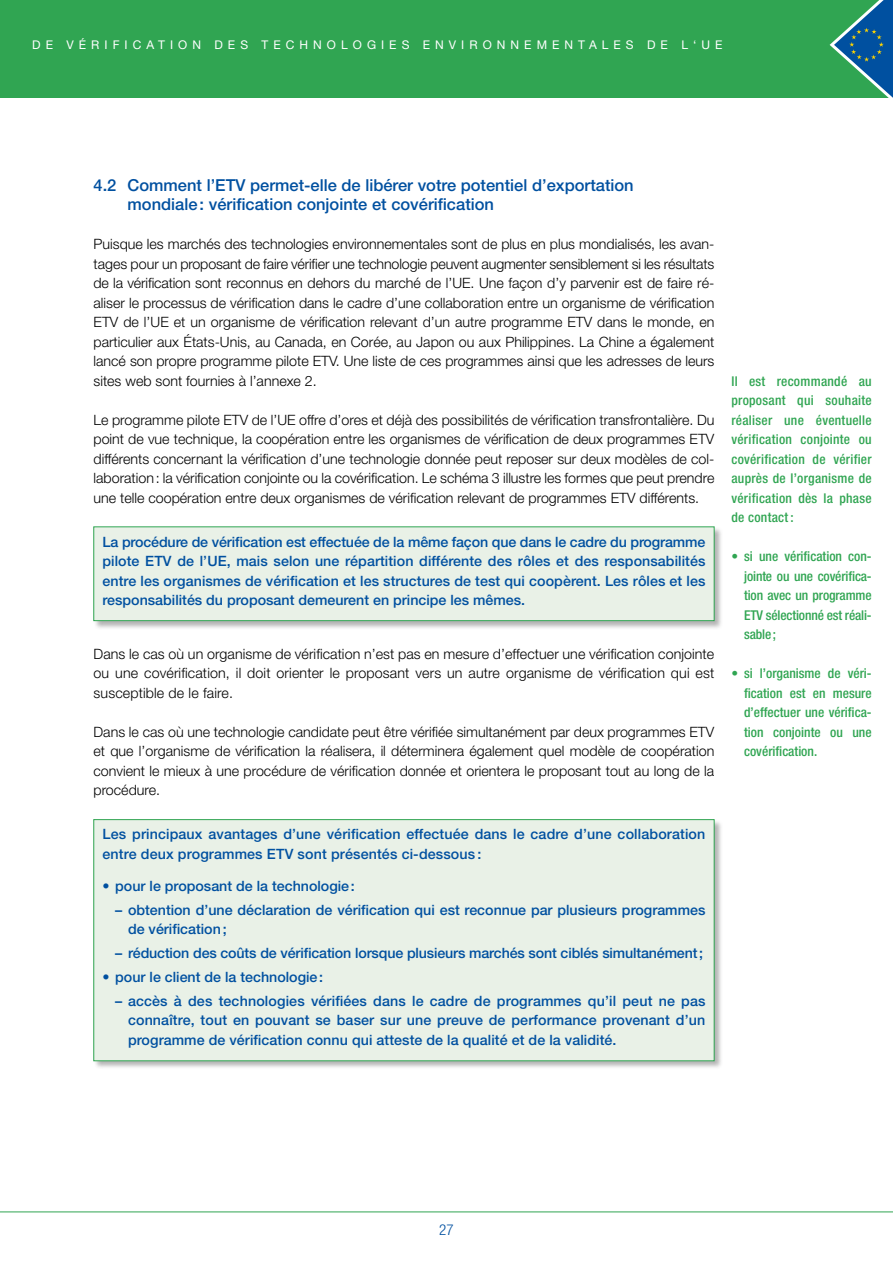
<style>
.page{position:relative;width:893px;height:1263px;background:#fff}
.page>*{position:absolute;margin:0;border:0;box-sizing:border-box;transform-origin:0 0}
.t1{font:500 16.5px/19.5px "Helvetica Neue";color:#0050a0}
.t2{font:300 condensed 15px "Helvetica Neue";color:#0050a0}
.t3{font:300 14.25px/19.5px "Helvetica Neue";color:#000;text-align:justify}
.t4{font:500 14.25px/19.5px "Helvetica Neue";color:#0050a0;text-align:justify}
.t5{font:500 condensed 13.5px/19.5px "Helvetica Neue";color:#30a552;text-align:justify}
.t6{font:12px "Helvetica Neue";letter-spacing:.42em;color:#fff}
</style>
<div class="page">
<div style="left:0;top:0;width:893px;height:98px;background:#30a552"></div>
<svg style="left:830px;top:0;width:63px;height:98px"></svg>
<hr style="left:0;top:1212px;width:893px;height:1px;background:#30a552">
<div style="left:93px;top:526px;width:630px;height:104px;background:#000;opacity:.3"></div>
<div style="left:94px;top:527px;width:620px;height:94px;background:#e9f1e7"></div>
<div style="left:94px;top:527px;width:620px;height:94px;border:1px solid #30a552"></div>
<div style="left:93px;top:819px;width:630px;height:250px;background:#000;opacity:.3"></div>
<div style="left:94px;top:820px;width:620px;height:241px;background:#e9f1e7"></div>
<div style="left:94px;top:819px;width:620px;height:242px;border:1px solid #30a552"></div>
<p class="t6" style="left:32px;top:37px;width:681px">DE VÉRIFICATION DES TECHNOLOG IES ENVIRONNEMENTALES DE L‘UE</p>
<p class="t1" style="left:128px;top:175px;width:508px;text-indent:-34px">4.2 Comment l’ETV permet-elle de libérer votre potentiel d’exportation mondiale: vérification conjointe et covérification</p>
<p class="t3" style="left:94px;top:234px;width:622px">Puisque les marchés des technologies environnementales sont de plus en plus mondialisés, les avan&shy;tages pour un proposant de faire vérifier une technologie peuvent augmenter sensiblement si les résultats de la vérification sont reconnus en dehors du marché de l’UE. Une façon d’y parvenir est de faire ré&shy;aliser le processus de vérification dans le cadre d’une collaboration entre un organisme de vérification ETV de l’UE et un organisme de vérification relevant d’un autre programme ETV dans le monde, en particulier aux États-Unis, au Canada, en Corée, au Japon ou aux Philippines. La Chine a également lancé son propre programme pilote ETV. Une liste de ces programmes ainsi que les adresses de leurs sites web sont fournies à l’annexe 2.</p>
<p class="t3" style="left:94px;top:409px;width:622px">Le programme pilote ETV de l’UE offre d’ores et déjà des possibilités de vérification transfrontalière. Du point de vue technique, la coopération entre les organismes de vérification de deux programmes ETV différents concernant la vérification d’une technologie donnée peut reposer sur deux modèles de col&shy;laboration: la vérification conjointe ou la covérification. Le schéma 3 illustre les formes que peut prendre une telle coopération entre deux organismes de vérification relevant de programmes ETV différents.</p>
<p class="t4" style="left:102px;top:532px;width:604px">La procédure de vérification est effectuée de la même façon que dans le cadre du programme pilote ETV de l’UE, mais selon une répartition différente des rôles et des responsabilités entre les organismes de vérification et les structures de test qui coopèrent. Les rôles et les responsabilités du proposant demeurent en principe les mêmes.</p>
<p class="t3" style="left:94px;top:643px;width:622px">Dans le cas où un organisme de vérification n’est pas en mesure d’effectuer une vérification conjointe ou une covérification, il doit orienter le proposant vers un autre organisme de vérification qui est susceptible de le faire.</p>
<p class="t3" style="left:94px;top:721px;width:622px">Dans le cas où une technologie candidate peut être vérifiée simultanément par deux programmes ETV et que l’organisme de vérification la réalisera, il déterminera également quel modèle de coopération convient le mieux à une procédure de vérification donnée et orientera le proposant tout au long de la procédure.</p>
<p class="t4" style="left:102px;top:824px;width:604px">Les principaux avantages d’une vérification effectuée dans le cadre d’une collaboration entre deux programmes ETV sont présentés ci-dessous :</p>
<p class="t4" style="left:102px;top:876px;width:254px">• pour le proposant de la technologie:</p>
<p class="t4" style="left:128px;top:900px;width:579px;text-indent:-13px">– obtention d’une déclaration de vérification qui est reconnue par plusieurs programmes de vérification;</p>
<p class="t4" style="left:115px;top:943px;width:589px">– réduction des coûts de vérification lorsque plusieurs marchés sont ciblés simultanément;</p>
<p class="t4" style="left:102px;top:967px;width:222px">• pour le client de la technologie:</p>
<p class="t4" style="left:128px;top:991px;width:579px;text-indent:-13px">– accès à des technologies vérifiées dans le cadre de programmes qu’il peut ne pas connaître, tout en pouvant se baser sur une preuve de performance provenant d’un programme de vérification connu qui atteste de la qualité et de la validité.</p>
<p class="t5" style="left:731px;top:371px;width:142px">Il est recommandé au proposant qui souhaite réaliser une éventuelle vérification conjointe ou covérification de vérifier auprès de l’organisme de vérification dès la phase de contact :</p>
<p class="t5" style="left:744px;top:546px;width:129px;text-indent:-13px">• si une vérification con&shy;jointe ou une covérifica&shy;tion avec un programme ETV sélectionné est réali&shy;sable;</p>
<p class="t5" style="left:744px;top:663px;width:129px;text-indent:-13px">• si l’organisme de véri&shy;fication est en mesure d’effectuer une vérifica&shy;tion conjointe ou une covérification.</p>
<p class="t2" style="left:439px;top:1221px;width:16px">27</p>
</div>
